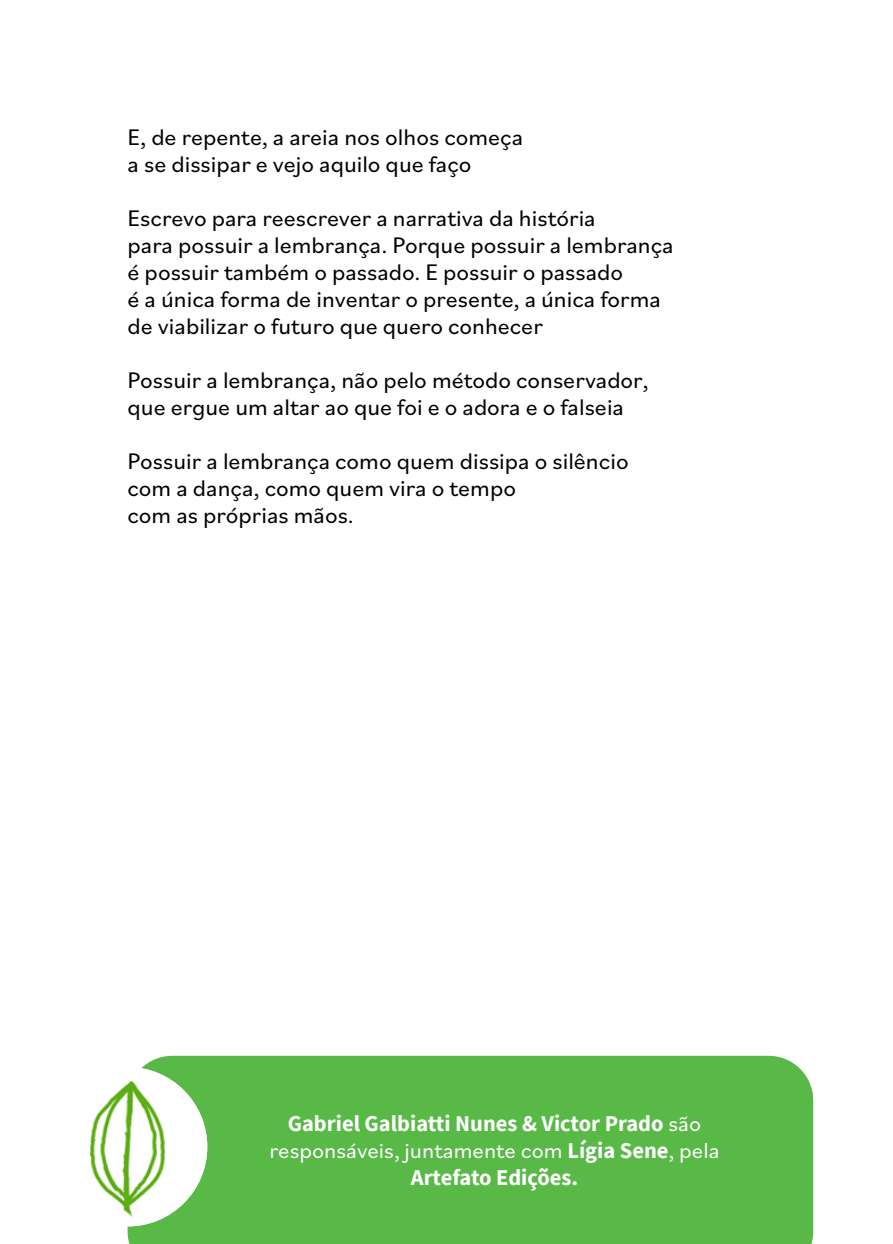
<style>
.page{position:relative;width:893px;height:1244px;background:#fff}
.page>*{position:absolute;margin:0;border:0;box-sizing:border-box;transform-origin:0 0}
.prosa1{font:23.62px "Bilo";color:#000}
.t1{font:700 22.5px "Source Sans Pro";color:#fff}
.t2{font:22.5px "Bilo";color:#fff}
.s1{font-family:"Bilo";font-weight:400}
.s2{font-family:"Source Sans Pro";font-weight:700}
</style>
<div class="page">
<div style="left:128px;top:1056px;width:685px;height:188px;background:#58b947"></div>
<img style="left:48px;top:1067px;width:159px;height:159px;border-radius:80px">
<p class="prosa1" style="left:128px;top:121px;width:397px">E, de repente, a areia nos olhos começa</p>
<p class="prosa1" style="left:128px;top:148px;width:345px">a se dissipar e vejo aquilo que faço</p>
<p class="prosa1" style="left:128px;top:202px;width:470px">Escrevo para reescrever a narrativa da história</p>
<p class="prosa1" style="left:128px;top:229px;width:548px">para possuir a lembrança. Porque possuir a lembrança</p>
<p class="prosa1" style="left:128px;top:256px;width:497px">é possuir também o passado. E possuir o passado</p>
<p class="prosa1" style="left:128px;top:283px;width:535px">é a única forma de inventar o presente, a única forma</p>
<p class="prosa1" style="left:128px;top:310px;width:417px">de viabilizar o futuro que quero conhecer</p>
<p class="prosa1" style="left:128px;top:364px;width:522px">Possuir a lembrança, não pelo método conservador,</p>
<p class="prosa1" style="left:128px;top:391px;width:498px">que ergue um altar ao que foi e o adora e o falseia</p>
<p class="prosa1" style="left:128px;top:445px;width:503px">Possuir a lembrança como quem dissipa o silêncio</p>
<p class="prosa1" style="left:128px;top:472px;width:390px">com a dança, como quem vira o tempo</p>
<p class="prosa1" style="left:128px;top:499px;width:228px">com as próprias mãos.</p>
<p class="t1" style="left:288px;top:1108px;width:415px">Gabriel Galbiatti Nunes &amp; Victor Prado <span class="s1">são</span></p>
<p class="t2" style="left:269px;top:1135px;width:452px">responsáveis, juntamente com <span class="s2">Lígia Sene</span>, pela</p>
<p class="t1" style="left:411px;top:1162px;width:169px">Artefato Edições.</p>
</div>
